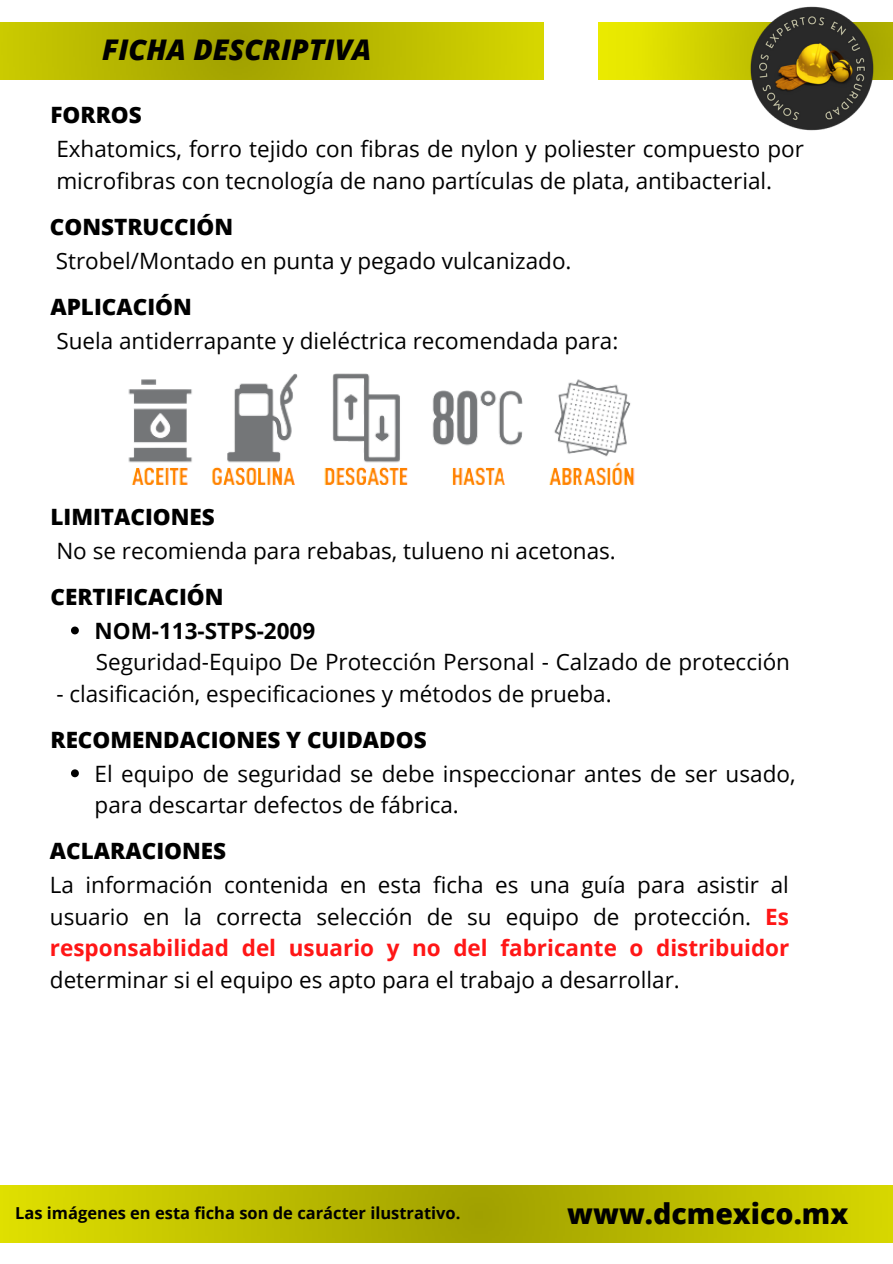
<style>
.page{position:relative;width:893px;height:1264px;background:#fff}
.page>*{position:absolute;margin:0;border:0;box-sizing:border-box;transform-origin:0 0}
.t1{font:italic 800 28.5px "Open Sans";color:#000}
.t2{font:800 28.5px "Open Sans";color:#000}
.t3{font:22.5px/31.5px "Open Sans";color:#000}
.t4{font:800 22.5px "Open Sans";color:#000}
.t5{font:700 22.5px "Open Sans";color:#000}
.t6{font:700 16.5px "Open Sans";color:#000}
.s1{font-weight:700;color:#ff1616}
</style>
<div class="page">
<img style="left:0;top:1185px;width:892px;height:57px">
<img style="left:0;top:22px;width:543px;height:57px">
<img style="left:598px;top:22px;width:294px;height:58px">
<img style="left:128px;top:373px;width:507px;height:112px">
<svg style="left:71px;top:626px;width:8px;height:8px"></svg>
<svg style="left:71px;top:769px;width:8px;height:8px"></svg>
<img style="left:738px;top:6px;width:138px;height:125px">
<p class="t1" style="left:102px;top:30px;width:271px">FICHA DESCRIPTIVA</p>
<p class="t4" style="left:50px;top:99px;width:93px">FORROS</p>
<p class="t3" style="left:56px;top:133px;width:749px">Exhatomics, forro tejido con fibras de nylon y poliester compuesto por microfibras con tecnología de nano partículas de plata, antibacterial.</p>
<p class="t4" style="left:50px;top:211px;width:185px">CONSTRUCCIÓN</p>
<p class="t3" style="left:56px;top:244px;width:517px">Strobel/Montado en punta y pegado vulcanizado.</p>
<p class="t4" style="left:50px;top:291px;width:143px">APLICACIÓN</p>
<p class="t3" style="left:56px;top:324px;width:563px">Suela antiderrapante y dieléctrica recomendada para:</p>
<p class="t4" style="left:50px;top:501px;width:166px">LIMITACIONES</p>
<p class="t3" style="left:56px;top:534px;width:561px">No se recomienda para rebabas, tulueno ni acetonas.</p>
<p class="t4" style="left:50px;top:581px;width:175px">CERTIFICACIÓN</p>
<p class="t5" style="left:95px;top:615px;width:222px">NOM-113-STPS-2009</p>
<p class="t3" style="left:96px;top:646px;width:695px">Seguridad-Equipo De Protección Personal - Calzado de protección</p>
<p class="t3" style="left:56px;top:677px;width:557px">- clasificación, especificaciones y métodos de prueba.</p>
<p class="t4" style="left:50px;top:724px;width:377px">RECOMENDACIONES Y CUIDADOS</p>
<p class="t3" style="left:95px;top:757px;width:702px">El equipo de seguridad se debe inspeccionar antes de ser usado, para descartar defectos de fábrica.</p>
<p class="t4" style="left:50px;top:835px;width:178px">ACLARACIONES</p>
<p class="t3" style="left:50px;top:868px;width:741px;text-align:justify">La información contenida en esta ficha es una guía para asistir al usuario en la correcta selección de su equipo de protección. <span class="s1">Es responsabilidad del usuario y no del fabricante o distribuidor </span>determinar si el equipo es apto para el trabajo a desarrollar.</p>
<p class="t6" style="left:15px;top:1200px;width:447px">Las imágenes en esta ficha son de carácter ilustrativo.</p>
<p class="t2" style="left:567px;top:1193px;width:282px">www.dcmexico.mx</p>
</div>
